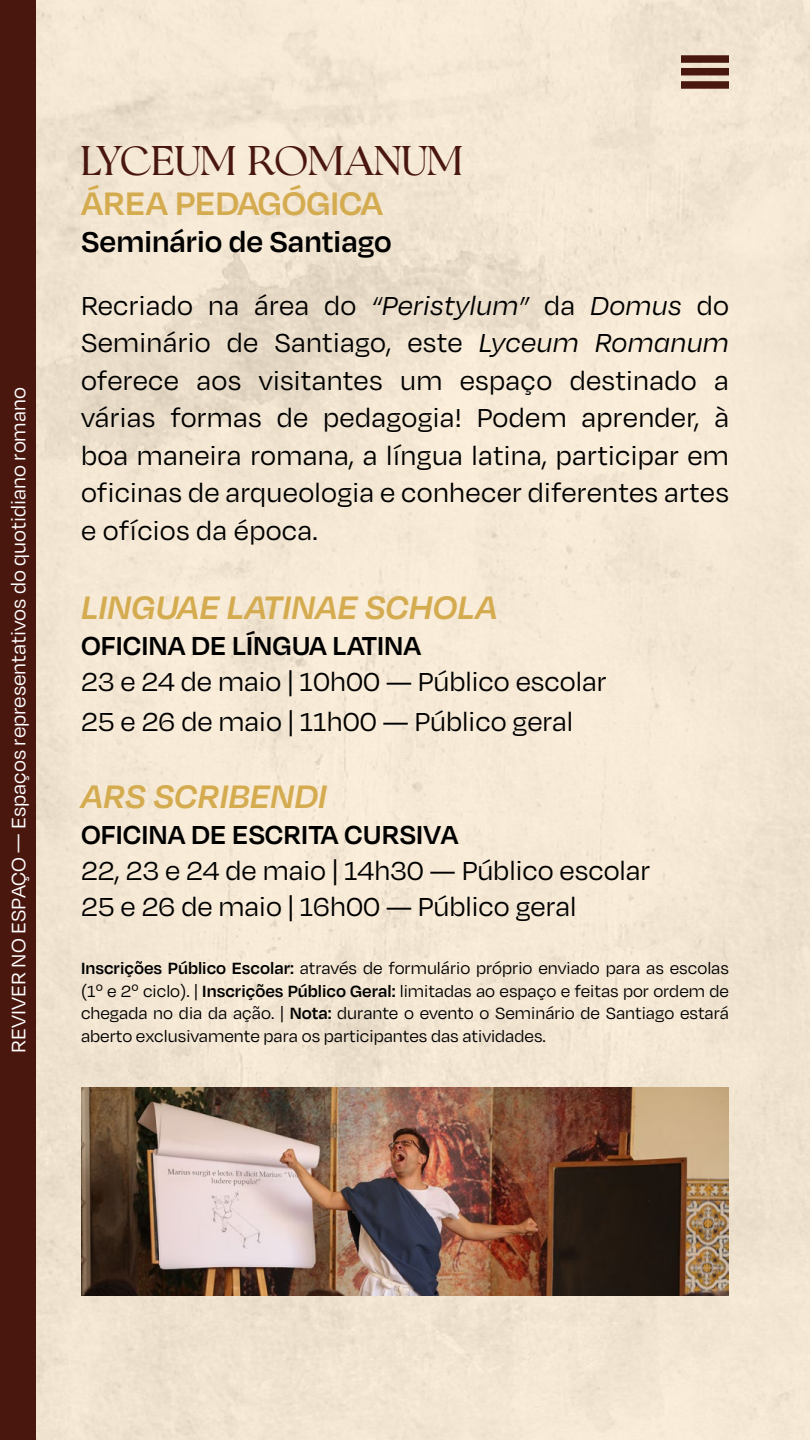
<style>
.page{position:relative;width:810px;height:1440px;background:#fff}
.page>*{position:absolute;margin:0;border:0;box-sizing:border-box;transform-origin:0 0}
.t1{font:41.25px "Romans Story";color:#4a170f}
.t2{font:italic 600 37.5px "Degular";color:#d4ab4f}
.t3{font:600 37.5px "Degular";color:#d4ab4f}
.t4{font:600 33px "Degular";color:#000}
.t5{font:30px/37.5px "Degular";color:#000}
.t6{font:600 30px "Degular";color:#000}
.t7{font:22.5px "Degular";color:#fff}
.t8{font:18.75px/22.5px "Degular";color:#000;text-align:justify}
.s1{font-style:italic}
.s2{font-weight:600}
</style>
<div class="page">
<img style="left:36px;top:0;width:774px;height:1440px">
<img style="left:81px;top:1088px;width:648px;height:208px">
<div style="left:681px;top:55px;width:48px;height:8px;background:#4a170f"></div>
<div style="left:681px;top:68px;width:48px;height:7px;background:#4a170f"></div>
<div style="left:681px;top:81px;width:48px;height:8px;background:#4a170f"></div>
<div style="left:0;top:0;width:36px;height:1440px;background:#4a170f"></div>
<p class="t7" style="left:5px;top:1053px;width:667px;rotate:-90deg">REVIVER NO ESPAÇO — Espaços representativos do quotidiano romano</p>
<h1 class="t1" style="left:81px;top:137px;width:383px">LYCEUM ROMANUM</h1>
<p class="t3" style="left:81px;top:180px;width:303px">ÁREA PEDAGÓGICA</p>
<p class="t4" style="left:81px;top:221px;width:312px">Seminário de Santiago</p>
<p class="t5" style="left:81px;top:285px;width:650px;text-align:justify">Recriado na área do <span class="s1">“Peristylum”</span> da <span class="s1">Domus</span> do Seminário de Santiago, este <span class="s1">Lyceum Romanum </span>oferece aos visitantes um espaço destinado a várias formas de pedagogia! Podem aprender, à boa maneira romana, a língua latina, participar em oficinas de arqueologia e conhecer diferentes artes e ofícios da época.</p>
<p class="t2" style="left:81px;top:584px;width:418px">LINGUAE LATINAE SCHOLA</p>
<p class="t6" style="left:81px;top:627px;width:342px">OFICINA DE LÍNGUA LATINA</p>
<p class="t5" style="left:81px;top:661px;width:527px;line-height:39.6px">23 e 24 de maio | 10h00 — Público escolar<br>25 e 26 de maio | 11h00 — Público geral</p>
<p class="t2" style="left:81px;top:773px;width:247px">ARS SCRIBENDI</p>
<p class="t6" style="left:81px;top:816px;width:379px">OFICINA DE ESCRITA CURSIVA</p>
<p class="t5" style="left:81px;top:851px;width:571px;line-height:36px">22, 23 e 24 de maio | 14h30 — Público escolar<br>25 e 26 de maio | 16h00 — Público geral</p>
<p class="t8" style="left:81px;top:956px;width:650px"><span class="s2">Inscrições Público Escolar:</span> através de formulário próprio enviado para as escolas (1º e 2º ciclo). | <span class="s2">Inscrições Público Geral:</span> limitadas ao espaço e feitas por ordem de chegada no dia da ação. | <span class="s2">Nota:</span> durante o evento o Seminário de Santiago estará aberto exclusivamente para os participantes das atividades.</p>
</div>
